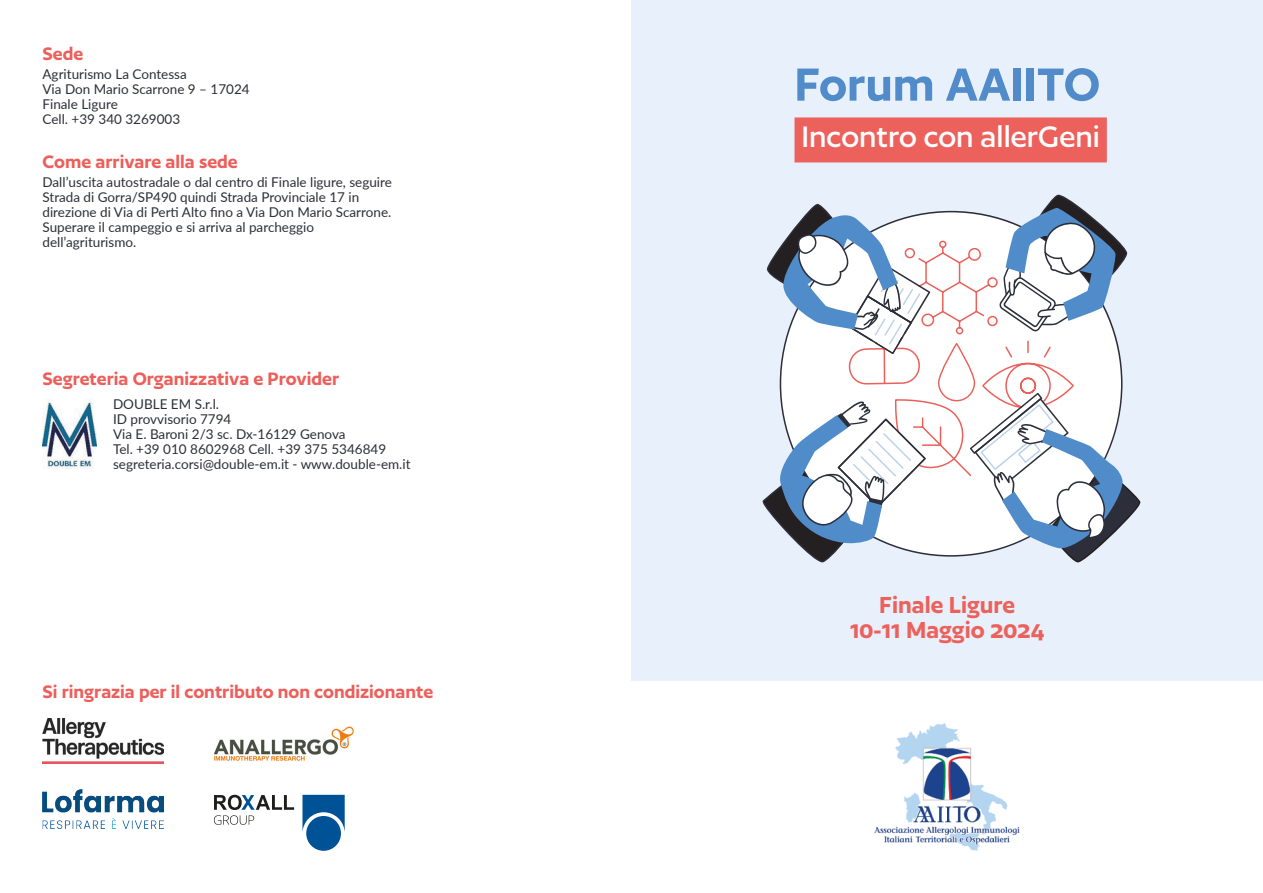
<style>
.page{position:relative;width:1263px;height:893px;background:#fff}
.page>*{position:absolute;margin:0;border:0;box-sizing:border-box;transform-origin:0 0}
.t1{font:600 54px "Author";color:#518bc9}
.t2{font:500 34.5px "Author";color:#fff}
.t3{font:600 27px "Author";color:#ec615b}
.t4{font:600 21px "Author";color:#ec5f5b}
.t5{font:13.5px/15px "Lato";color:#2d2f38}
</style>
<div class="page">
<img style="left:43px;top:719px;width:120px;height:44px">
<img style="left:214px;top:726px;width:140px;height:35px">
<div style="left:631px;top:0;width:632px;height:681px;background:#e7f0fb"></div>
<div style="left:794px;top:117px;width:313px;height:45px;background:#ec615b"></div>
<svg style="left:762px;top:194px;width:379px;height:369px"></svg>
<img style="left:43px;top:398px;width:53px;height:71px">
<img style="left:43px;top:790px;width:120px;height:38px">
<div style="left:306px;top:816px;width:35px;height:35px;background:#005296;border-radius:50%"></div>
<svg style="left:302px;top:795px;width:43px;height:38px"></svg>
<svg style="left:214px;top:795px;width:80px;height:30px"></svg>
<img style="left:874px;top:723px;width:146px;height:127px">
<p class="t4" style="left:43px;top:43px;width:42px">Sede</p>
<p class="t5" style="left:43px;top:66px;width:146px">Agriturismo La Contessa</p>
<p class="t5" style="left:43px;top:81px;width:209px">Via Don Mario Scarrone 9 – 17024</p>
<p class="t5" style="left:43px;top:96px;width:77px">Finale Ligure</p>
<p class="t5" style="left:43px;top:111px;width:139px">Cell. +39 340 3269003</p>
<p class="t4" style="left:43px;top:150px;width:197px">Come arrivare alla sede</p>
<p class="t5" style="left:43px;top:174px;width:351px">Dall’uscita autostradale o dal centro di Finale ligure, seguire<br>Strada di Gorra/SP490 quindi Strada Provinciale 17 in direzione di Via di Perti Alto fino a Via Don Mario Scarrone.</p>
<p class="t5" style="left:43px;top:219px;width:273px">Superare il campeggio e si arriva al parcheggio dell’agriturismo.</p>
<p class="t4" style="left:43px;top:368px;width:298px">Segreteria Organizzativa e Provider</p>
<p class="t5" style="left:113px;top:396px;width:108px">DOUBLE EM S.r.l.</p>
<p class="t5" style="left:113px;top:411px;width:120px">ID provvisorio 7794</p>
<p class="t5" style="left:113px;top:426px;width:234px">Via E. Baroni 2/3 sc. Dx-16129 Genova</p>
<p class="t5" style="left:113px;top:441px;width:275px">Tel. +39 010 8602968 Cell. +39 375 5346849</p>
<p class="t5" style="left:113px;top:456px;width:299px">segreteria.corsi@double-em.it - www.double-em.it</p>
<p class="t4" style="left:43px;top:681px;width:392px">Si ringrazia per il contributo non condizionante</p>
<p class="t1" style="left:794px;top:56px;width:307px">Forum AAIITO</p>
<p class="t2" style="left:801px;top:119px;width:300px">Incontro con allerGeni</p>
<p class="t3" style="left:879px;top:590px;width:137px">Finale Ligure</p>
<p class="t3" style="left:850px;top:616px;width:196px">10-11 Maggio 2024</p>
</div>
